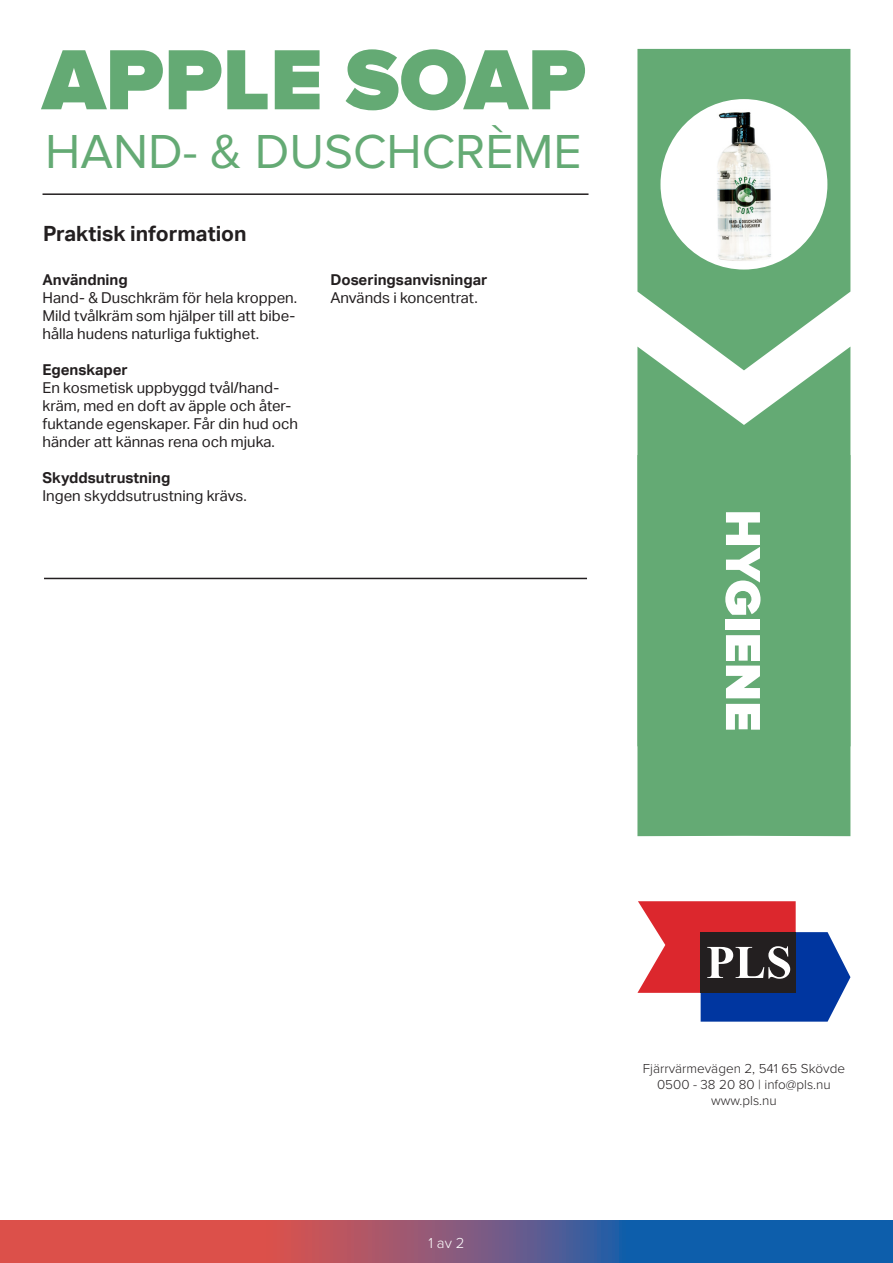
<style>
.page{position:relative;width:893px;height:1263px;background:#fff}
.page>*{position:absolute;margin:0;border:0;box-sizing:border-box;transform-origin:0 0}
.t1{font:900 88.5px "Proxima Nova";color:#64aa74}
.t2{font:900 51px "Proxima Nova";color:#fff}
.t3{font:49.5px "Proxima Nova";color:#64aa74}
.t4{font:700 21px "Aktiv Grotesk";color:#231f20}
.t5{font:15px/18px "Aktiv Grotesk";color:#231f20}
.t6{font:700 15px "Aktiv Grotesk";color:#231f20}
.t7{font:300 15px "Proxima Nova";color:#fff}
.t8{font:300 13.5px "Proxima Nova";color:#231f20}
</style>
<div class="page">
<svg style="left:637px;top:901px;width:213px;height:121px"></svg>
<hr style="left:44px;top:578px;width:543px;height:1px;background:#231f20">
<svg style="left:637px;top:49px;width:213px;height:298px;background:#74b382"></svg>
<svg style="left:637px;top:347px;width:213px;height:108px;fill:#64aa74"></svg>
<div style="left:637px;top:455px;width:213px;height:381px;background:#64aa74"></div>
<div style="left:660px;top:99px;width:167px;height:171px;background:#fff;border-radius:50%"></div>
<svg style="left:0;top:1220px;width:893px;height:43px;background:#7b577a"></svg>
<hr style="left:43px;top:193px;width:545px;height:2px;background:#231f20">
<img style="left:717px;top:112px;width:54px;height:149px">
<p class="t1" style="left:43px;top:29px;width:545px">APPLE SOAP</p>
<p class="t3" style="left:45px;top:124px;width:538px">HAND- &amp; DUSCHCRÈME</p>
<p class="t4" style="left:43px;top:221px;width:205px">Praktisk information</p>
<p class="t6" style="left:43px;top:271px;width:87px">Användning</p>
<p class="t5" style="left:43px;top:289px;width:256px">Hand- &amp; Duschkräm för hela kroppen.<br>Mild tvålkräm som hjälper till att bibe&shy;hålla hudens naturliga fuktighet.</p>
<p class="t6" style="left:43px;top:361px;width:87px">Egenskaper</p>
<p class="t5" style="left:43px;top:379px;width:257px">En kosmetisk uppbyggd tvål/hand&shy;kräm, med en doft av äpple och åter&shy;fuktande egenskaper. Får din hud och händer att kännas rena och mjuka.</p>
<p class="t6" style="left:43px;top:469px;width:129px">Skyddsutrustning</p>
<p class="t5" style="left:43px;top:487px;width:206px">Ingen skyddsutrustning krävs.</p>
<p class="t6" style="left:330px;top:271px;width:159px">Doseringsanvisningar</p>
<p class="t5" style="left:330px;top:289px;width:149px">Används i koncentrat.</p>
<p class="t2" style="left:772px;top:509px;width:224px;rotate:90deg">HYGIENE</p>
<p class="t7" style="left:428px;top:1231px;width:38px">1 av 2</p>
<p class="t8" style="left:643px;top:1058px;width:204px">Fjärrvärmevägen 2, 541 65 Skövde</p>
<p class="t8" style="left:657px;top:1074px;width:175px">0500 - 38 20 80 | info@pls.nu</p>
<p class="t8" style="left:711px;top:1090px;width:67px">www.pls.nu</p>
</div>
